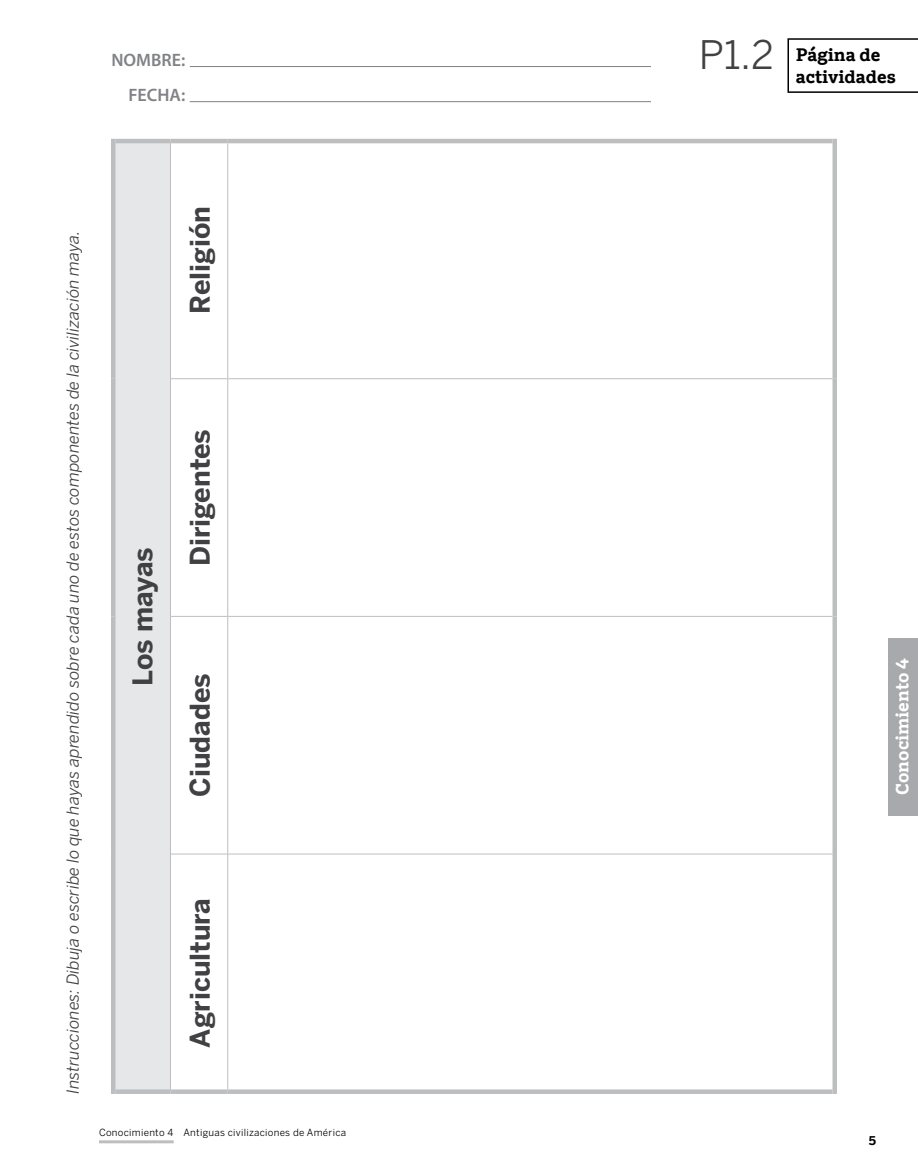
<style>
.page{position:relative;width:918px;height:1175px;background:#fff}
.page>*{position:absolute;margin:0;border:0;box-sizing:border-box;transform-origin:0 0}
.t1{font:39px "Benton Sans";color:#414042}
.t2{font:700 27px "Benton Sans";color:#414042}
.t3{font:700 18px/21.6px "Amplify";color:#000}
.t4{font:600 18px/35.1px "Myriad Pro";color:#808285;text-align:right}
.t5{font:700 18px "Amplify";color:#fff}
.t6{font:italic 16.5px "Benton Sans";color:#414042}
.t7{font:700 12px "Benton Sans";color:#000}
.t8{font:9.75px "Benton Sans";letter-spacing:.03em;color:#000}
</style>
<div class="page">
<svg style="left:788px;top:38px;width:130px;height:55px"></svg>
<hr style="left:99px;top:1140px;width:75px;height:3px;background:#bcbec0">
<hr style="left:190px;top:66px;width:461px;height:1px;background:#808285">
<hr style="left:190px;top:101px;width:461px;height:1px;background:#808285">
<div style="left:888px;top:638px;width:30px;height:178px;background:#a7a9ac"></div>
<div style="left:113px;top:141px;width:57px;height:950px;background:#e6e7e8"></div>
<hr style="left:115px;top:139px;width:55px;height:4px;background:#bcbec0">
<hr style="left:170px;top:854px;width:1px;height:235px;background:#bcbec0">
<hr style="left:170px;top:616px;width:1px;height:238px;background:#bcbec0">
<hr style="left:171px;top:853px;width:56px;height:1px;background:#bcbec0">
<hr style="left:170px;top:379px;width:1px;height:237px;background:#bcbec0">
<hr style="left:171px;top:616px;width:56px;height:1px;background:#bcbec0">
<hr style="left:170px;top:143px;width:1px;height:236px;background:#bcbec0">
<hr style="left:171px;top:378px;width:56px;height:1px;background:#bcbec0">
<hr style="left:227px;top:854px;width:1px;height:235px;background:#bcbec0">
<hr style="left:227px;top:616px;width:1px;height:238px;background:#bcbec0">
<hr style="left:228px;top:853px;width:604px;height:1px;background:#bcbec0">
<hr style="left:227px;top:379px;width:1px;height:237px;background:#bcbec0">
<hr style="left:228px;top:616px;width:604px;height:1px;background:#bcbec0">
<hr style="left:227px;top:143px;width:1px;height:236px;background:#bcbec0">
<hr style="left:228px;top:378px;width:604px;height:1px;background:#bcbec0">
<div style="left:111px;top:854px;width:5px;height:240px;background:#bcbec0"></div>
<div style="left:115px;top:1089px;width:55px;height:5px;background:#bcbec0"></div>
<div style="left:111px;top:616px;width:5px;height:238px;background:#bcbec0"></div>
<div style="left:111px;top:379px;width:5px;height:237px;background:#bcbec0"></div>
<div style="left:111px;top:139px;width:5px;height:240px;background:#bcbec0"></div>
<div style="left:170px;top:1089px;width:58px;height:5px;background:#bcbec0"></div>
<hr style="left:170px;top:139px;width:58px;height:4px;background:#bcbec0">
<div style="left:228px;top:1089px;width:604px;height:5px;background:#bcbec0"></div>
<hr style="left:228px;top:139px;width:604px;height:4px;background:#bcbec0">
<div style="left:832px;top:854px;width:5px;height:240px;background:#bcbec0"></div>
<div style="left:832px;top:616px;width:5px;height:238px;background:#bcbec0"></div>
<div style="left:832px;top:379px;width:5px;height:237px;background:#bcbec0"></div>
<div style="left:832px;top:139px;width:5px;height:240px;background:#bcbec0"></div>
<p class="t4" style="left:111px;top:42px;width:75px">NOMBRE:<br>FECHA:</p>
<p class="t6" style="left:63px;top:1094px;width:865px;rotate:-90deg">Instrucciones: Dibuja o escribe lo que hayas aprendido sobre cada uno de estos componentes de la civilización maya.</p>
<h2 class="t2" style="left:184px;top:313px;width:109px;rotate:-90deg">Religión</h2>
<h2 class="t2" style="left:127px;top:685px;width:140px;rotate:-90deg">Los mayas</h2>
<h2 class="t2" style="left:184px;top:566px;width:138px;rotate:-90deg">Dirigentes</h2>
<h2 class="t2" style="left:184px;top:797px;width:125px;rotate:-90deg">Ciudades</h2>
<h2 class="t2" style="left:184px;top:1047px;width:151px;rotate:-90deg">Agricultura</h2>
<p class="t8" style="left:99px;top:1126px;width:249px">Conocimiento 4 Antiguas civilizaciones de América</p>
<h1 class="t1" style="left:699px;top:32px;width:77px">P1.2</h1>
<p class="t3" style="left:796px;top:43px;width:102px">Página de actividades</p>
<p class="t5" style="left:890px;top:794px;width:138px;rotate:-90deg">Conocimiento 4</p>
<p class="t7" style="left:869px;top:1133px;width:9px">5</p>
</div>
